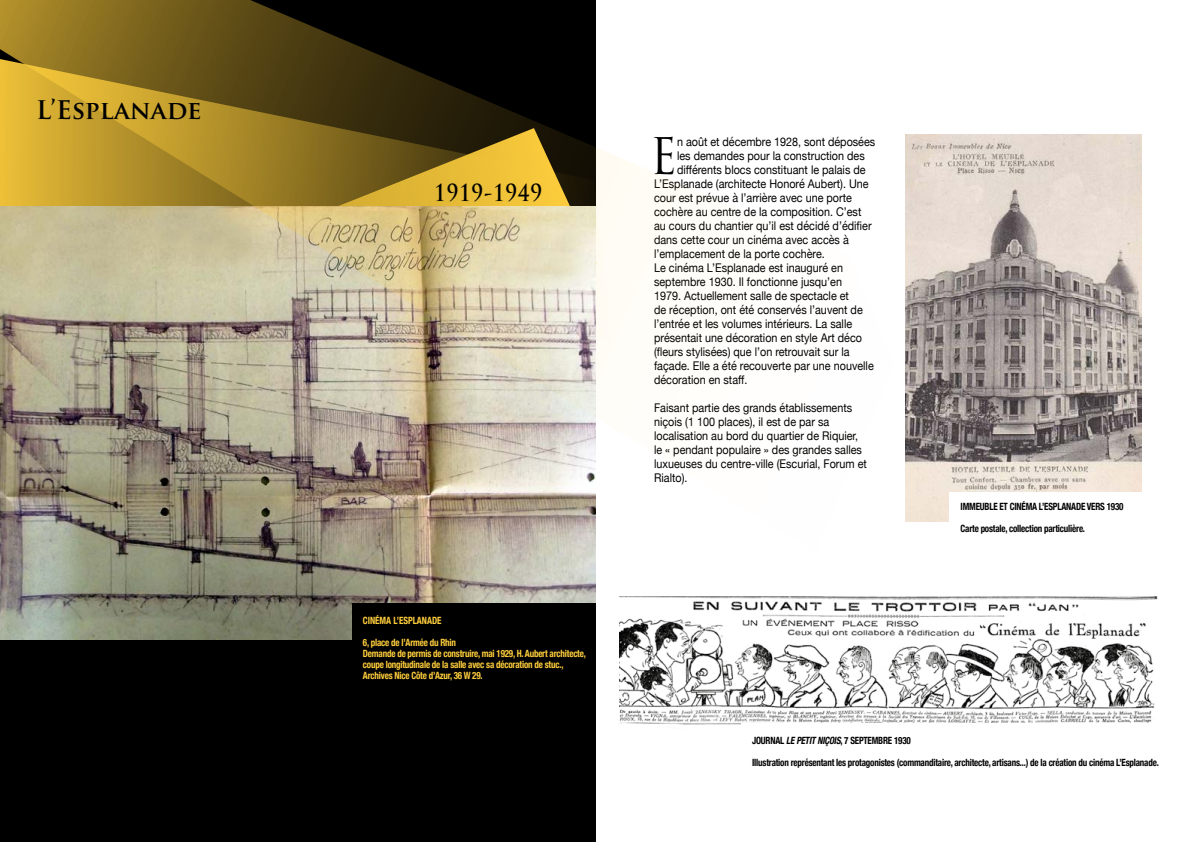
<style>
.page{position:relative;width:1191px;height:842px;background:#fff}
.page>*{position:absolute;margin:0;border:0;box-sizing:border-box;transform-origin:0 0}
.t1{font:49.2px "Trajan Pro";color:#000;scale:.9 1}
.t2{font:700 25px "Trajan Pro";color:#000}
.t3{font:700 23px "Trajan Pro";letter-spacing:.035em;color:#000;scale:.85 1}
.t4{font:12px/14px "Helvetica Neue";color:#000;scale:.9 1}
.t5{font:700 condensed 10px "Helvetica Neue";letter-spacing:-.02em;color:#000;scale:.9 1}
.t6{font:700 condensed 10px/11px "Helvetica Neue";letter-spacing:-.02em;color:#ffcf3d;scale:.9 1}
.t7{font:700 condensed 10px "Helvetica Neue";color:#ffcf3d;scale:.9 1}
.s1{font-style:italic}
</style>
<div class="page">
<div style="left:0;top:0;width:595px;height:842px;background:#000"></div>
<img style="left:620px;top:597px;width:538px;height:128px">
<img style="left:1036px;top:134px;width:105px;height:358px">
<div style="left:741px;top:723px;width:425px;height:52px;background:#fff"></div>
<img style="left:0;top:0;width:1036px;height:690px">
<div style="left:949px;top:492px;width:197px;height:45px;background:#fff"></div>
<h2 class="t2" style="left:36px;top:94px;width:167px">L’Esplanade</h2>
<h3 class="t3" style="left:434px;top:179px;width:128px">1919-1949</h3>
<p class="t7" style="left:363px;top:612px;width:89px">CINÉMA L’ESPLANADE</p>
<p class="t6" style="left:363px;top:636px;width:249px">6, place de l’Armée du Rhin<br>Demande de permis de construire, mai 1929, H. Aubert architecte, coupe longitudinale de la salle avec sa décoration de stuc., Archives Nice Côte d’Azur, 36 W 29.</p>
<h1 class="t1" style="left:650px;top:125px;width:32px">E</h1>
<p class="t4" style="left:677px;top:135px;width:222px">n août et décembre 1928, sont déposées</p>
<p class="t4" style="left:677px;top:149px;width:210px">les demandes pour la construction des</p>
<p class="t4" style="left:677px;top:163px;width:211px">différents blocs constituant le palais de</p>
<p class="t4" style="left:654px;top:177px;width:240px">L’Esplanade (architecte Honoré Aubert). Une</p>
<p class="t4" style="left:654px;top:191px;width:221px">cour est prévue à l’arrière avec une porte</p>
<p class="t4" style="left:654px;top:205px;width:232px">cochère au centre de la composition. C’est</p>
<p class="t4" style="left:654px;top:219px;width:243px">au cours du chantier qu’il est décidé d’édifier</p>
<p class="t4" style="left:654px;top:233px;width:218px">dans cette cour un cinéma avec accès à</p>
<p class="t4" style="left:654px;top:247px;width:191px">l’emplacement de la porte cochère.</p>
<p class="t4" style="left:654px;top:261px;width:211px">Le cinéma L’Esplanade est inauguré en</p>
<p class="t4" style="left:654px;top:275px;width:210px">septembre 1930. Il fonctionne jusqu’en</p>
<p class="t4" style="left:654px;top:289px;width:218px">1979. Actuellement salle de spectacle et</p>
<p class="t4" style="left:654px;top:303px;width:233px">de réception, ont été conservés l’auvent de</p>
<p class="t4" style="left:654px;top:317px;width:222px">l’entrée et les volumes intérieurs. La salle</p>
<p class="t4" style="left:654px;top:331px;width:232px">présentait une décoration en style Art déco</p>
<p class="t4" style="left:654px;top:345px;width:219px">(fleurs stylisées) que l’on retrouvait sur la</p>
<p class="t4" style="left:654px;top:359px;width:246px">façade. Elle a été recouverte par une nouvelle</p>
<p class="t4" style="left:654px;top:373px;width:105px">décoration en staff.</p>
<p class="t4" style="left:654px;top:401px;width:238px">Faisant partie des grands établissements niçois (1 100 places), il est de par sa localisation au bord du quartier de Riquier, le « pendant populaire » des grandes salles luxueuses du centre-ville (Escurial, Forum et Rialto).</p>
<p class="t5" style="left:960px;top:498px;width:182px">IMMEUBLE ET CINÉMA L’ESPLANADE VERS 1930</p>
<p class="t5" style="left:960px;top:520px;width:140px">Carte postale, collection particulière.</p>
<p class="t5" style="left:752px;top:732px;width:178px">JOURNAL <span class="s1">LEPETITNIÇOIS</span>, 7 SEPTEMBRE 1930</p>
<p class="t5" style="left:752px;top:754px;width:453px">Illustration représentant les protagonistes (commanditaire, architecte, artisans...) de la création du cinéma L’Esplanade.</p>
</div>
